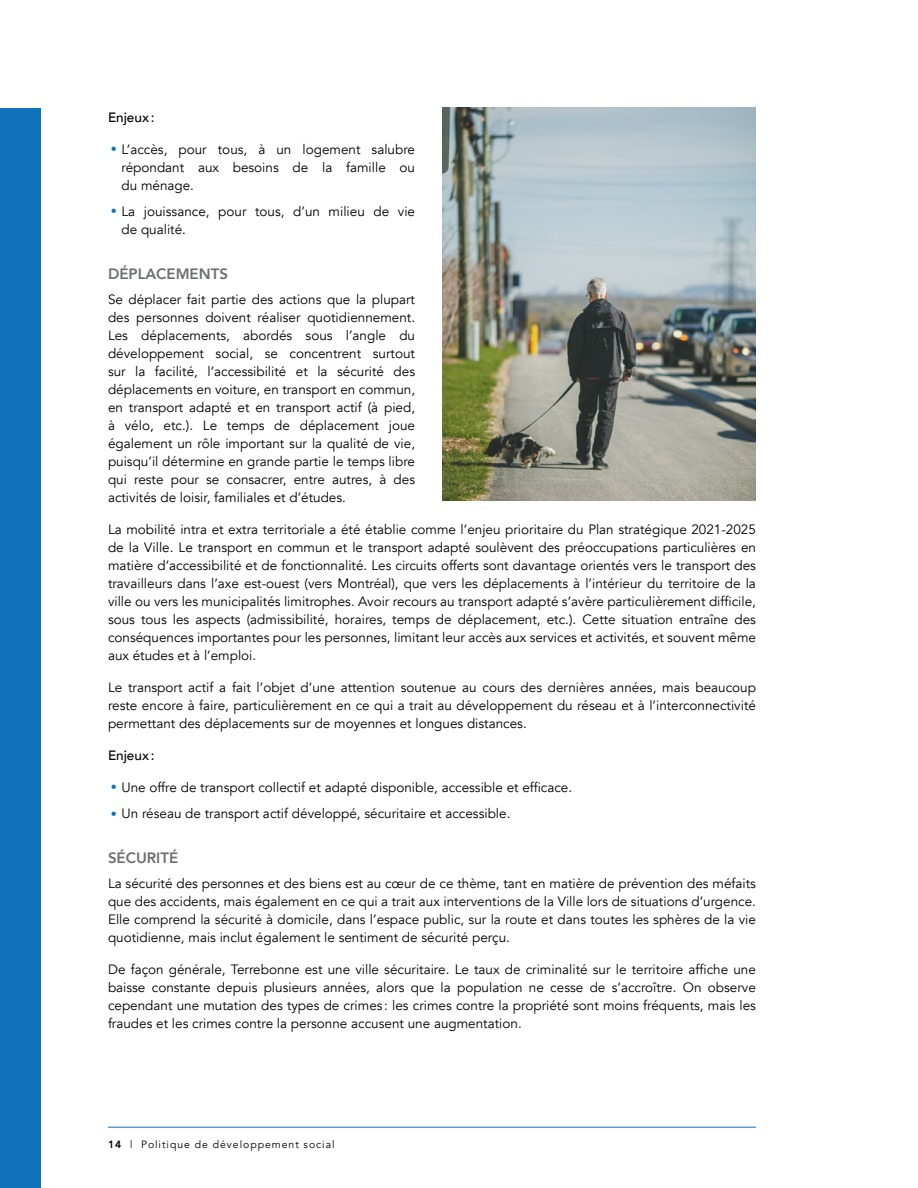
<style>
.page{position:relative;width:918px;height:1188px;background:#fff}
.page>*{position:absolute;margin:0;border:0;box-sizing:border-box;transform-origin:0 0}
.t1{font:800 15px "Avenir";color:#6d6e71}
.t2{font:13.5px/18px "Avenir";color:#000;text-align:justify}
.t3{font:500 13.5px "Avenir";color:#000}
.t4{font:10.5px "Avenir";letter-spacing:.09em;color:#000}
.s1{font-size:12px;color:#1072ba}
.s2{font-weight:800}
</style>
<div class="page">
<div style="left:0;top:108px;width:41px;height:1080px;background:#1072ba"></div>
<hr style="left:108px;top:1127px;width:648px;height:1px;background:#1072ba">
<img style="left:442px;top:108px;width:314px;height:392px">
<p class="t3" style="left:108px;top:105px;width:48px">Enjeux:</p>
<p class="t2" style="left:122px;top:140px;width:295px;text-indent:-11px"><span class="s1">•</span> L’accès, pour tous, à un logement salubre répondant aux besoins de la famille ou du ménage.</p>
<p class="t2" style="left:122px;top:203px;width:295px;text-indent:-11px"><span class="s1">•</span> La jouissance, pour tous, d’un milieu de vie de qualité.</p>
<p class="t1" style="left:108px;top:262px;width:121px">DÉPLACEMENTS</p>
<p class="t2" style="left:108px;top:290px;width:309px">Se déplacer fait partie des actions que la plupart des personnes doivent réaliser quotidiennement.<br>Les déplacements, abordés sous l’angle du développement social, se concentrent surtout sur la facilité, l’accessibilité et la sécurité des déplacements en voiture, en transport en commun, en transport adapté et en transport actif (à pied, à vélo, etc.). Le temps de déplacement joue également un rôle important sur la qualité de vie, puisqu’il détermine en grande partie le temps libre qui reste pour se consacrer, entre autres, à des activités de loisir, familiales et d’études.</p>
<p class="t2" style="left:108px;top:520px;width:650px">La mobilité intra et extra territoriale a été établie comme l’enjeu prioritaire du Plan stratégique 2021-2025 de la Ville. Le transport en commun et le transport adapté soulèvent des préoccupations particulières en matière d’accessibilité et de fonctionnalité. Les circuits offerts sont davantage orientés vers le transport des travailleurs dans l’axe est-ouest (vers Montréal), que vers les déplacements à l’intérieur du territoire de la ville ou vers les municipalités limitrophes. Avoir recours au transport adapté s’avère particulièrement difficile, sous tous les aspects (admissibilité, horaires, temps de déplacement, etc.). Cette situation entraîne des conséquences importantes pour les personnes, limitant leur accès aux services et activités, et souvent même aux études et à l’emploi.</p>
<p class="t2" style="left:108px;top:678px;width:650px">Le transport actif a fait l’objet d’une attention soutenue au cours des dernières années, mais beaucoup reste encore à faire, particulièrement en ce qui a trait au développement du réseau et à l’interconnectivité permettant des déplacements sur de moyennes et longues distances.</p>
<p class="t3" style="left:108px;top:743px;width:48px">Enjeux:</p>
<p class="t2" style="left:111px;top:778px;width:463px"><span class="s1">•</span> Une offre de transport collectif et adapté disponible, accessible et efficace.</p>
<p class="t2" style="left:111px;top:805px;width:401px"><span class="s1">•</span> Un réseau de transport actif développé, sécuritaire et accessible.</p>
<p class="t1" style="left:108px;top:846px;width:72px">SÉCURITÉ</p>
<p class="t2" style="left:108px;top:875px;width:650px">La sécurité des personnes et des biens est au cœur de ce thème, tant en matière de prévention des méfaits que des accidents, mais également en ce qui a trait aux interventions de la Ville lors de situations d’urgence.<br>Elle comprend la sécurité à domicile, dans l’espace public, sur la route et dans toutes les sphères de la vie quotidienne, mais inclut également le sentiment de sécurité perçu.</p>
<p class="t2" style="left:108px;top:961px;width:650px">De façon générale, Terrebonne est une ville sécuritaire. Le taux de criminalité sur le territoire affiche une baisse constante depuis plusieurs années, alors que la population ne cesse de s’accroître. On observe cependant une mutation des types de crimes : les crimes contre la propriété sont moins fréquents, mais les fraudes et les crimes contre la personne accusent une augmentation.</p>
<p class="t4" style="left:108px;top:1138px;width:228px"><span class="s2">14</span> | Politique de développement social</p>
</div>
